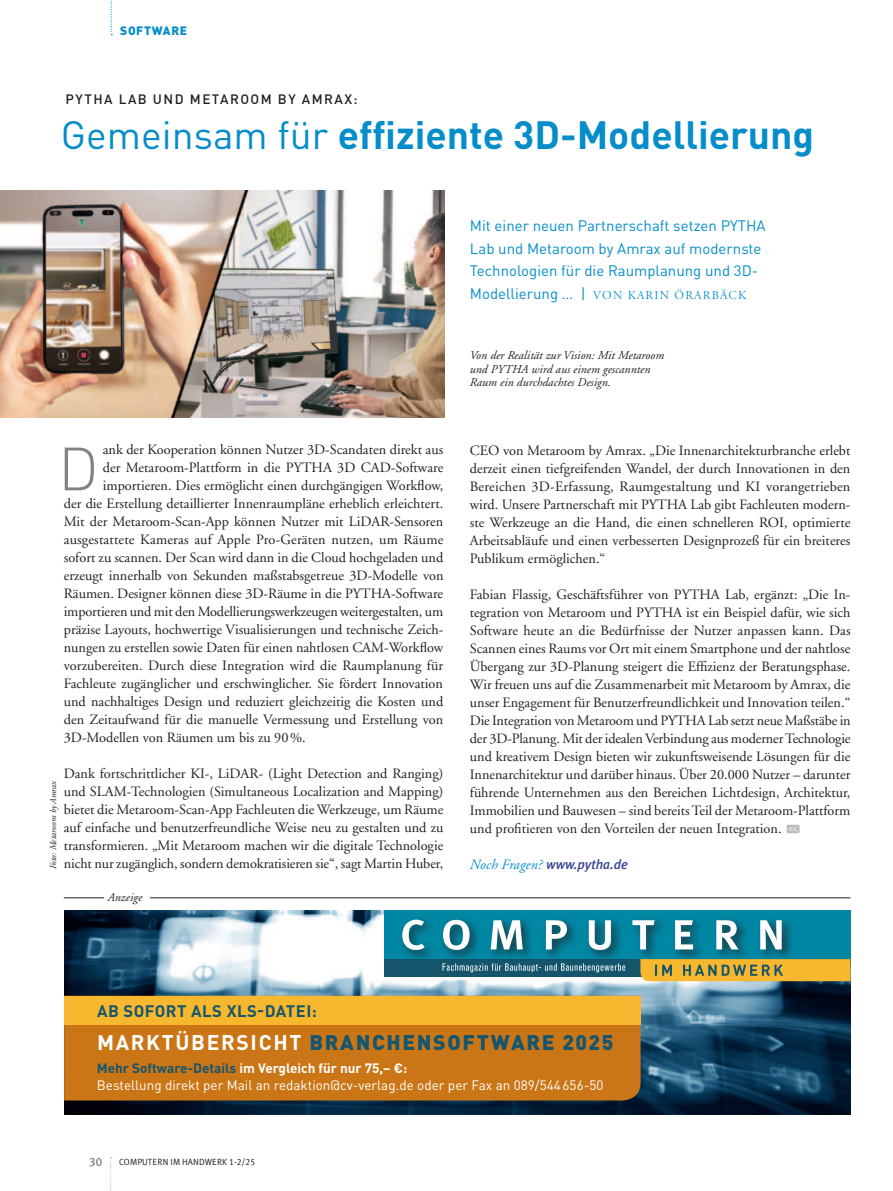
<style>
.page{position:relative;width:893px;height:1191px;background:#fff}
.page>*{position:absolute;margin:0;border:0;box-sizing:border-box;transform-origin:0 0}
.t1{font:300 60px "DINOT";color:#808285}
.t2{font:700 39px "DINOT";color:#058dca}
.t3{font:900 21px "DINOT";letter-spacing:.08em;color:#16556c}
.t4{font:700 16.5px "DINOT";letter-spacing:.03em;color:#16556c}
.t5{font:15px/22.5px "DINOT";color:#058dca}
.t6{font:14.25px/18px "Adobe Garamond LT";color:#231f20;text-align:justify}
.t7{font:13.5px/16.5px "DINOT";color:#fff}
.t8{font:500 13.5px "DINOT";letter-spacing:.11em;color:#231f20}
.t9{font:italic 500 13.5px "Meta Plus";color:#364194}
.t10{font:italic 12px/13.5px "Adobe Garamond LT";letter-spacing:.005em;color:#231f20}
.t11{font:12px "Adobe Garamond LT Titling";letter-spacing:.1em;color:#058dca}
.t12{font:900 12px "DINOT";letter-spacing:.05em;color:#058dca}
.t13{font:12px "Meta Plus Medium Caps";color:#808285}
.t14{font:9px "Meta Plus Normal Caps";color:#231f20}
.t15{font:italic 9px "Adobe Garamond LT";letter-spacing:.005em;color:#231f20}
.s1{font-weight:400}
.s2{font-family:"DINOT";font-size:15px}
.s3{font-family:"Adobe Garamond LT";font-weight:400;font-size:14.25px;color:#058dca}
.s4{font-weight:700;color:#fff}
.s5{font-weight:700;color:#16556c}
.s6{font-weight:700}
</style>
<div class="page">
<img style="left:0;top:190px;width:444px;height:227px">
<svg style="left:110px;top:1157px;width:2px;height:34px"></svg>
<svg style="left:111px;top:0;width:1px;height:35px"></svg>
<svg style="left:64px;top:910px;width:786px;height:204px"></svg>
<div style="left:384px;top:959px;width:435px;height:17px;background:#14556b"></div>
<div style="left:384px;top:910px;width:466px;height:49px;background:#0087a4"></div>
<div style="left:398px;top:915px;width:396px;height:47px;background:#231f20;opacity:.75"></div>
<svg style="left:402px;top:919px;width:380px;height:31px"></svg>
<svg style="left:640px;top:959px;width:210px;height:22px;background:#daaa36"></svg>
<svg style="left:442px;top:963px;width:183px;height:9px"></svg>
<div style="left:64px;top:1024px;width:577px;height:76px;background:#cb7616"></div>
<div style="left:64px;top:995px;width:577px;height:29px;background:#f7b72e"></div>
<hr style="left:64px;top:897px;width:786px;height:1px;background:#231f20">
<div style="left:104px;top:889px;width:46px;height:16px;background:#fff"></div>
<div style="left:787px;top:824px;width:12px;height:9px;background:#bcbdc0;border-radius:2px"></div>
<svg style="left:789px;top:827px;width:8px;height:4px"></svg>
<p class="t12" style="left:120px;top:24px;width:68px">SOFTWARE</p>
<p class="t8" style="left:66px;top:93px;width:294px">PYTHA LAB UND METAROOM BY AMRAX:</p>
<h2 class="t2" style="left:61px;top:113px;width:755px"><span class="s1">Gemeinsam für</span> effiziente 3D-Modellierung</h2>
<p class="t5" style="left:470px;top:215px;width:297px">Mit einer neuen Partnerschaft setzen PYTHA<br>Lab und Metaroom by Amrax auf modernste<br>Technologien für die Raumplanung und 3D-</p>
<p class="t11" style="left:470px;top:289px;width:278px"><span class="s2">Modellierung … |</span> VON KARIN ÖRARBÄCK</p>
<p class="t6" style="left:103px;top:441px;width:342px">ank der Kooperation können Nutzer 3D-Scandaten direkt aus</p>
<p class="t6" style="left:103px;top:459px;width:342px">der Metaroom-Plattform in die PYTHA 3D CAD-Software</p>
<p class="t6" style="left:103px;top:477px;width:342px">importieren. Dies ermöglicht einen durchgängigen Workflow,</p>
<p class="t6" style="left:64px;top:495px;width:381px">der die Erstellung detaillierter Innenraumpläne erheblich erleichtert.</p>
<p class="t6" style="left:64px;top:513px;width:381px">Mit der Metaroom-Scan-App können Nutzer mit LiDAR-Sensoren</p>
<p class="t6" style="left:64px;top:531px;width:381px">ausgestattete Kameras auf Apple Pro-Geräten nutzen, um Räume</p>
<p class="t6" style="left:64px;top:549px;width:381px">sofort zu scannen. Der Scan wird dann in die Cloud hochgeladen und</p>
<p class="t6" style="left:64px;top:567px;width:381px">erzeugt innerhalb von Sekunden maßstabsgetreue 3D-Modelle von</p>
<p class="t6" style="left:64px;top:585px;width:381px">Räumen. Designer können diese 3D-Räume in die PYTHA-Software</p>
<p class="t6" style="left:64px;top:603px;width:381px">importieren und mit den Modellierungswerkzeugen weitergestalten, um</p>
<p class="t6" style="left:64px;top:621px;width:381px">präzise Layouts, hochwertige Visualisierungen und technische Zeich-</p>
<p class="t6" style="left:64px;top:639px;width:381px">nungen zu erstellen sowie Daten für einen nahtlosen CAM-Workflow</p>
<p class="t6" style="left:64px;top:657px;width:381px">vorzubereiten. Durch diese Integration wird die Raumplanung für</p>
<p class="t6" style="left:64px;top:675px;width:381px">Fachleute zugänglicher und erschwinglicher. Sie fördert Innovation</p>
<p class="t6" style="left:64px;top:693px;width:381px">und nachhaltiges Design und reduziert gleichzeitig die Kosten und</p>
<p class="t6" style="left:64px;top:711px;width:381px">den Zeitaufwand für die manuelle Vermessung und Erstellung von</p>
<p class="t6" style="left:64px;top:729px;width:244px">3D-Modellen von Räumen um bis zu 90 %.</p>
<p class="t6" style="left:64px;top:765px;width:381px">Dank fortschrittlicher KI-, LiDAR- (Light Detection and Ranging) und SLAM-Technologien (Simultaneous Localization and Mapping) bietet die Metaroom-Scan-App Fachleuten die Werkzeuge, um Räume auf einfache und benutzerfreundliche Weise neu zu gestalten und zu transformieren. „Mit Metaroom machen wir die digitale Technologie nicht nur zugänglich, sondern demokratisieren sie“, sagt Martin Huber,</p>
<h1 class="t1" style="left:58px;top:434px;width:42px">D</h1>
<p class="t15" style="left:49px;top:869px;width:90px;rotate:-90deg">Foto: Metaroom by Amrax</p>
<p class="t10" style="left:108px;top:890px;width:36px">Anzeige</p>
<p class="t10" style="left:470px;top:349px;width:196px">Von der Realität zur Vision: Mit Metaroom und PYTHA wird aus einem gescannten<br>Raum ein durchdachtes Design.</p>
<p class="t6" style="left:470px;top:442px;width:382px">CEO von Metaroom by Amrax. „Die Innenarchitekturbranche erlebt derzeit einen tiefgreifenden Wandel, der durch Innovationen in den Bereichen 3D-Erfassung, Raumgestaltung und KI vorangetrieben wird. Unsere Partnerschaft mit PYTHA Lab gibt Fachleuten modern&shy;ste Werkzeuge an die Hand, die einen schnelleren ROI, optimierte Arbeitsabläufe und einen verbesserten Designprozeß für ein breiteres Publikum ermöglichen.“</p>
<p class="t6" style="left:470px;top:586px;width:382px">Fabian Flassig, Geschäftsführer von PYTHA Lab, ergänzt: „Die In&shy;tegration von Metaroom und PYTHA ist ein Beispiel dafür, wie sich Software heute an die Bedürfnisse der Nutzer anpassen kann. Das Scannen eines Raums vor Ort mit einem Smartphone und der nahtlose Übergang zur 3D-Planung steigert die Effizienz der Beratungsphase.<br>Wir freuen uns auf die Zusammenarbeit mit Metaroom by Amrax, die unser Engagement für Benutzerfreundlichkeit und Innovation teilen.“ Die Integration von Metaroom und PYTHA Lab setzt neue Maßstäbe in der 3D-Planung. Mit der idealen Verbindung aus moderner Technologie und kreativem Design bieten wir zukunftsweisende Lösungen für die Innenarchitektur und darüber hinaus. Über 20.000 Nutzer – darunter führende Unternehmen aus den Bereichen Lichtdesign, Architektur, Immobilien und Bauwesen – sind bereits Teil der Metaroom-Plattform und profitieren von den Vorteilen der neuen Integration.</p>
<p class="t9" style="left:470px;top:859px;width:160px"><span class="s3">Noch Fragen?</span> www.pytha.de</p>
<p class="t4" style="left:97px;top:1002px;width:221px">AB SOFORT ALS XLS-DATEI:</p>
<h3 class="t3" style="left:97px;top:1030px;width:518px"><span class="s4">MARKTÜBERSICHT</span> BRANCHENSOFTWARE 2025</h3>
<p class="t7" style="left:97px;top:1060px;width:508px"><span class="s5">Mehr Software-Details</span> <span class="s6">im Vergleich für nur 75,– €:<br></span>Bestellung direkt per Mail an redaktion@cv-verlag.de oder per Fax an 089/544 656-50</p>
<p class="t13" style="left:89px;top:1154px;width:14px">30</p>
<p class="t14" style="left:119px;top:1158px;width:138px">COMPUTERN IM HANDWERK 1-2/25</p>
</div>
